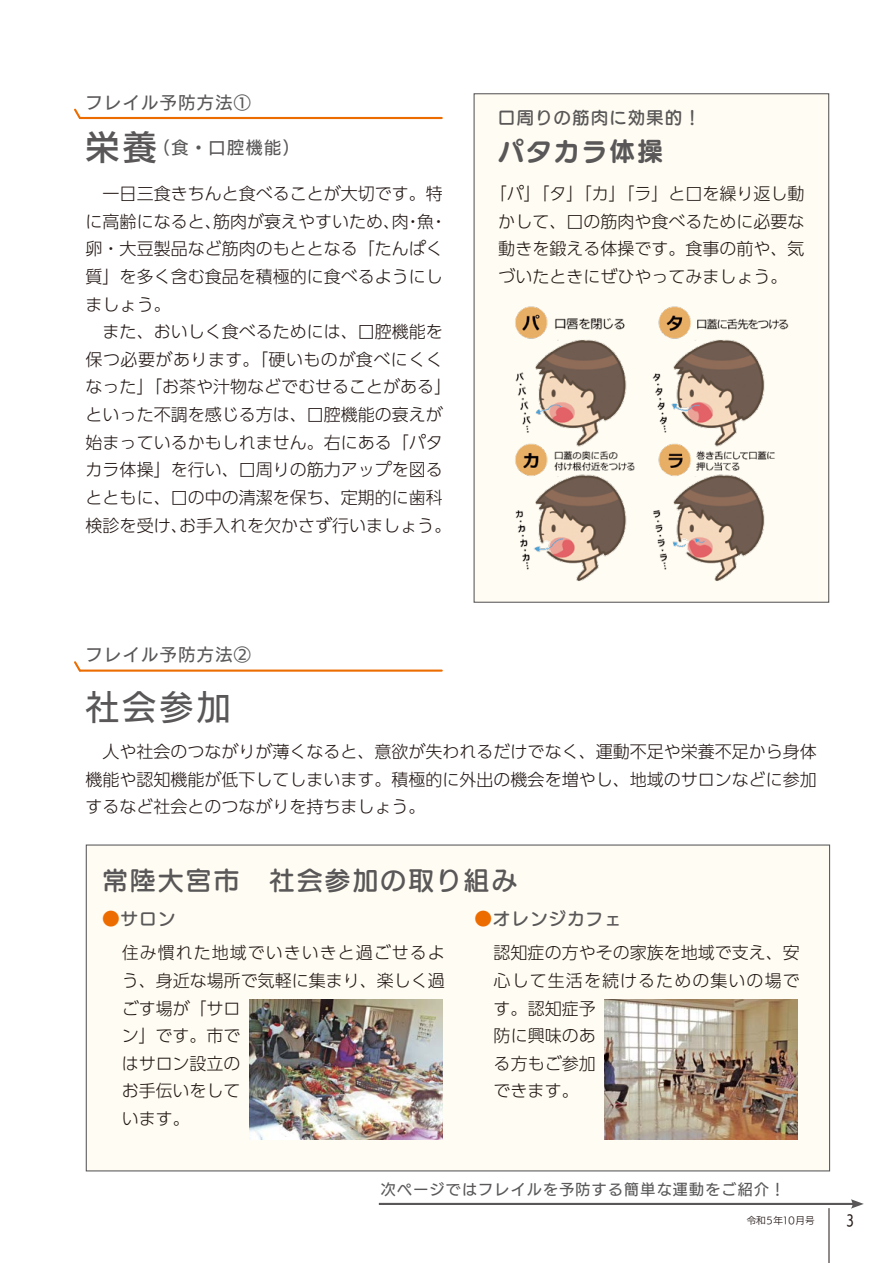
<style>
.page{position:relative;width:893px;height:1263px;background:#fff}
.page>*{position:absolute;margin:0;border:0;box-sizing:border-box;transform-origin:0 0}
.t1{font:34.05px "UD Kakugo Large Pr 6 N M";color:#595757}
.t2{font:25.5px "UD Marugo Large Pr 6 N DB";letter-spacing:.09em;color:#595757}
.t3{font:25.5px "UD Marugo Large Pr 6 N B";letter-spacing:.09em;color:#595757}
.t4{font:300 16.95px/27.6px "UD Shin Go Pr 6 N";color:#221815}
.t5{font:16.95px "UD Kakugo Large Pr 6 N M";letter-spacing:.09em;color:#595757}
.t6{font:16.95px "UD Marugo Large Pr 6 N DB";letter-spacing:.09em;color:#595757}
.t7{font:14.85px "UD Kakugo Large Pr 6 N M";letter-spacing:.09em;color:#595757}
.t8{font:14.85px "UD Kakugo Large Pr 6 N M";color:#221815}
.t9{font:9.6px "UD Kakugo Large Pr 6 N R";letter-spacing:-.1em;color:#221815}
.s1{font-family:"UD Kakugo Large Pr 6 N DB";font-size:34.05px}
.s2{color:#ed6c00}
</style>
<div class="page">
<div style="left:474px;top:93px;width:355px;height:510px;background:#fffcf3;border:1px solid #595757"></div>
<div style="left:86px;top:844px;width:744px;height:327px;background:#fffcf3;border:1px solid #595757"></div>
<hr style="left:379px;top:1203px;width:476px;height:2px;background:#595757">
<svg style="left:851px;top:1199px;width:13px;height:10px"></svg>
<hr style="left:80px;top:117px;width:362px;height:2px;background:#ed6c00">
<svg style="left:74px;top:108px;width:9px;height:12px"></svg>
<hr style="left:80px;top:669px;width:362px;height:3px;background:#ed6c00">
<svg style="left:74px;top:661px;width:9px;height:11px"></svg>
<img style="left:515px;top:306px;width:274px;height:275px">
<img style="left:604px;top:999px;width:194px;height:140px">
<img style="left:249px;top:999px;width:194px;height:140px">
<hr style="left:829px;top:1208px;width:1px;height:55px;background:#221815">
<p class="t5" style="left:86px;top:93px;width:167px">フレイル予防方法①</p>
<p class="t5" style="left:86px;top:138px;width:216px"><span class="s1">栄養</span>（食・口腔機能）</p>
<p class="t6" style="left:498px;top:108px;width:204px">口周りの筋肉に効果的！</p>
<h2 class="t3" style="left:498px;top:138px;width:166px">パタカラ体操</h2>
<p class="t4" style="left:86px;top:179px;width:367px">　一日三食きちんと食べることが大切です。特に高齢になると、筋肉が衰えやすいため、肉・魚・卵・大豆製品など筋肉のもととなる「たんぱく質」を多く含む食品を積極的に食べるようにしましょう。<br>　また、おいしく食べるためには、口腔機能を保つ必要があります。「硬いものが食べにくくなった」「お茶や汁物などでむせることがある」といった不調を感じる方は、口腔機能の衰えが始まっているかもしれません。右にある「パタカラ体操」を行い、口周りの筋力アップを図るとともに、口の中の清潔を保ち、定期的に歯科検診を受け、お手入れを欠かさず行いましょう。</p>
<p class="t4" style="left:490px;top:179px;width:316px;text-align:center">「パ」「タ」「カ」「ラ」と口を繰り返し動かして、口の筋肉や食べるために必要な動きを鍛える体操です。食事の前や、気づいたときにぜひやってみましょう。</p>
<p class="t5" style="left:86px;top:645px;width:167px">フレイル予防方法②</p>
<h1 class="t1" style="left:85px;top:689px;width:147px">社会参加</h1>
<p class="t4" style="left:85px;top:737px;width:733px;text-align:justify">　人や社会のつながりが薄くなると、意欲が失われるだけでなく、運動不足や栄養不足から身体機能や認知機能が低下してしまいます。積極的に外出の機会を増やし、地域のサロンなどに参加するなど社会とのつながりを持ちましょう。</p>
<h2 class="t2" style="left:102px;top:866px;width:416px">常陸大宮市　社会参加の取り組み</h2>
<p class="t6" style="left:102px;top:909px;width:74px"><span class="s2">●</span>サロン</p>
<p class="t6" style="left:475px;top:909px;width:148px"><span class="s2">●</span>オレンジカフェ</p>
<p class="t4" style="left:122px;top:938px;width:325px">住み慣れた地域でいきいきと過ごせるよう、身近な場所で気軽に集まり、楽しく過ごす場が「サロ<br>ン」です。市で<br>はサロン設立の<br>お手伝いをして<br>います。</p>
<p class="t4" style="left:494px;top:938px;width:308px">認知症の方やその家族を地域で支え、安心して生活を続けるための集いの場です。認知症予<br>防に興味のあ<br>る方もご参加<br>できます。</p>
<p class="t7" style="left:381px;top:1181px;width:406px">次ページではフレイルを予防する簡単な運動をご紹介！</p>
<p class="t9" style="left:747px;top:1215px;width:69px">令和５年１０月号</p>
<p class="t8" style="left:846px;top:1212px;width:9px">3</p>
</div>
